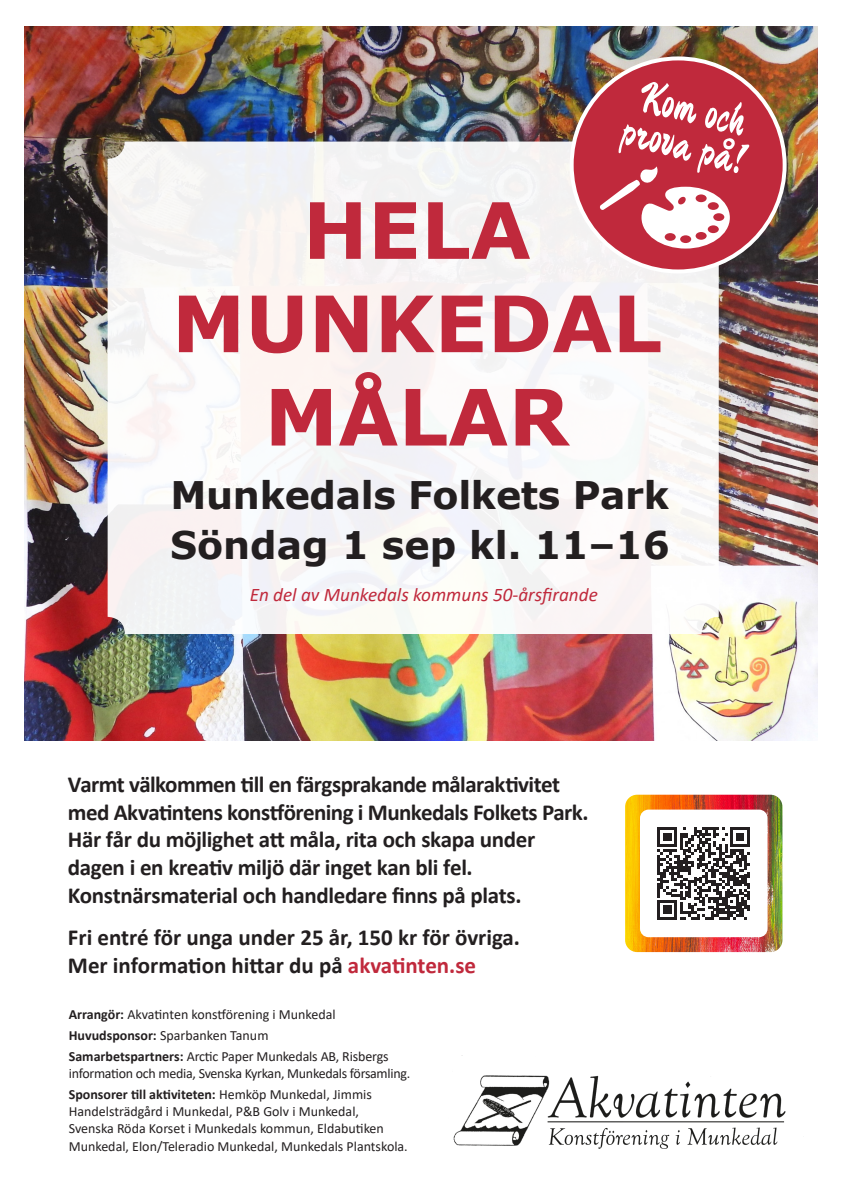
<style>
.page{position:relative;width:842px;height:1191px;background:#fff}
.page>*{position:absolute;margin:0;border:0;box-sizing:border-box;transform-origin:0 0}
.t1{font:700 77.8px/93.3px "Verdana";color:#c0293c;text-align:center}
.t2{font:44.8px "Devonshire";color:#fff}
.t3{font:700 38px "Verdana";letter-spacing:-.01em;color:#231f20}
.t4{font:700 23px/27.6px "Calibri";letter-spacing:-.015em;color:#231f20}
.t5{font:italic 19.2px "Calibri";color:#c0293c}
.t6{font:14px/17px "Calibri";color:#231f20}
.t7{font:14px/17px "Calibri";letter-spacing:-.02em;color:#231f20}
.s1{color:#c0293c}
.s2{font-weight:700}
</style>
<div class="page">
<img style="left:24px;top:27px;width:794px;height:713px">
<img style="left:453px;top:1055px;width:333px;height:94px">
<img style="left:625px;top:794px;width:157px;height:158px">
<div style="left:640px;top:809px;width:127px;height:128px;background:#fff;border-radius:9px"></div>
<svg style="left:658px;top:827px;width:92px;height:92px"></svg>
<div style="left:108px;top:141px;width:611px;height:493px;background:#f8f5f5;border-radius:17px"></div>
<div style="left:572px;top:58px;width:213px;height:213px;background:#c0293c;border-radius:50%"></div>
<svg style="left:599px;top:166px;width:131px;height:82px"></svg>
<p class="t2" style="left:647px;top:67px;width:110px;rotate:14deg">Kom och</p>
<p class="t2" style="left:630px;top:101px;width:127px;rotate:14deg">prova på!</p>
<p class="t1" style="left:172px;top:182px;width:492px">HELA<br>MUNKEDAL<br>MÅLAR</p>
<p class="t3" style="left:171px;top:468px;width:500px">Munkedals Folkets Park</p>
<p class="t3" style="left:170px;top:518px;width:501px">Söndag 1 sep kl. 11–16</p>
<p class="t5" style="left:250px;top:581px;width:349px">En del av Munkedals kommuns 50-årsfirande</p>
<p class="t4" style="left:68px;top:770px;width:522px">Varmt välkommen till en färgsprakande målaraktivitet med Akvatintens konstförening i Munkedals Folkets Park.</p>
<p class="t4" style="left:68px;top:825px;width:469px">Här får du möjlighet att måla, rita och skapa under dagen i en kreativ miljö där inget kan bli fel.<br>Konstnärsmaterial och handledare finns på plats.</p>
<p class="t4" style="left:68px;top:923px;width:454px">Fri entré för unga under 25 år, 150 kr för övriga.<br>Mer information hittar du på <span class="s1">akvatinten.se</span></p>
<p class="t6" style="left:69px;top:1006px;width:268px"><span class="s2">Arrangör:</span> Akvatinten konstförening i Munkedal</p>
<p class="t6" style="left:69px;top:1027px;width:201px"><span class="s2">Huvudsponsor:</span> Sparbanken Tanum</p>
<p class="t7" style="left:69px;top:1048px;width:343px"><span class="s2">Samarbetspartners:</span> Arctic Paper Munkedals AB, Risbergs information och media, Svenska Kyrkan, Munkedals församling.</p>
<p class="t6" style="left:69px;top:1086px;width:341px"><span class="s2">Sponsorer till aktiviteten:</span> Hemköp Munkedal, Jimmis Handelsträdgård i Munkedal, P&amp;B Golv i Munkedal,<br>Svenska Röda Korset i Munkedals kommun, Eldabutiken Munkedal, Elon/Teleradio Munkedal, Munkedals Plantskola.</p>
</div>
